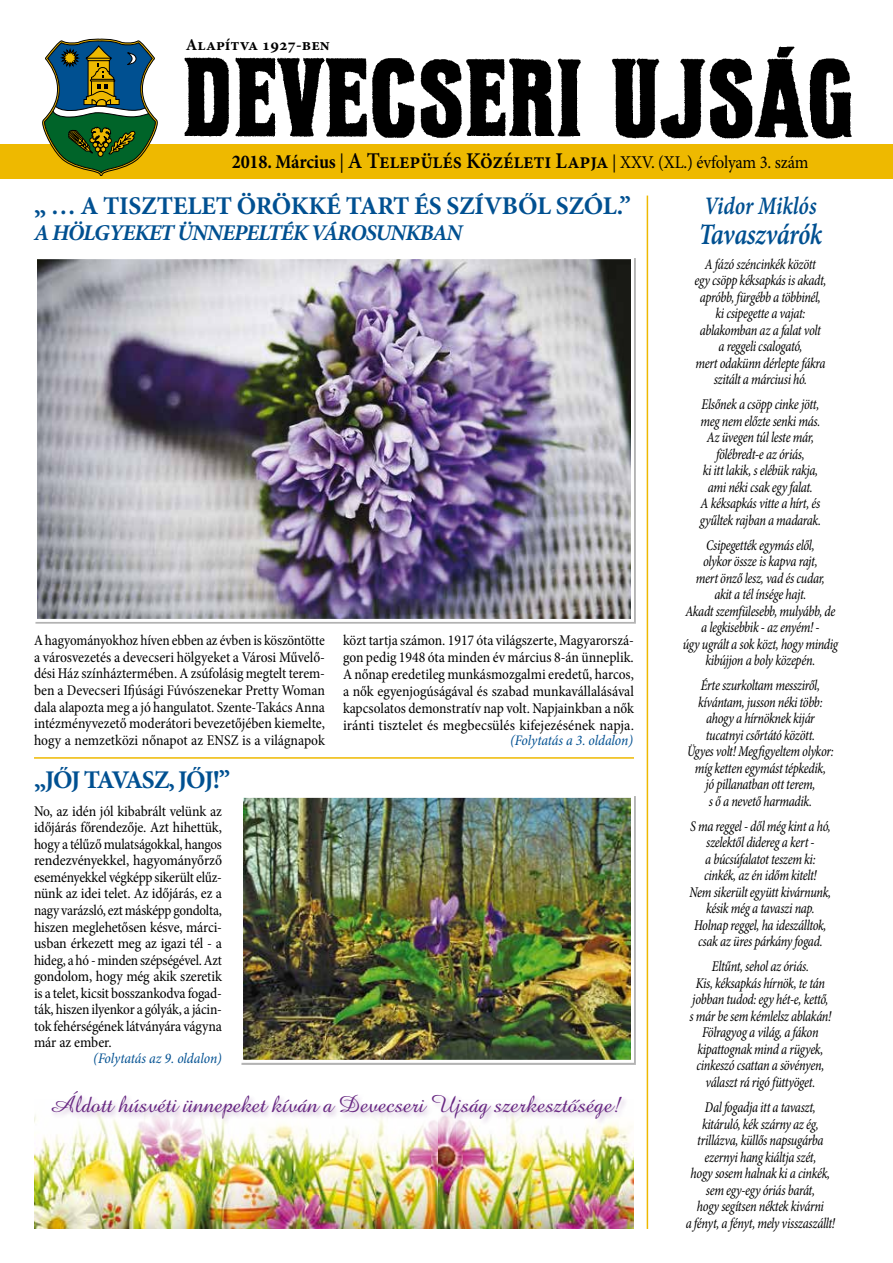
<style>
.page{position:relative;width:893px;height:1263px;background:#fff}
.page>*{position:absolute;margin:0;border:0;box-sizing:border-box;transform-origin:0 0}
.t1{font:30px "Minion Pro Semibold Cn It Capt";letter-spacing:-.025em;color:#005091;scale:.89 1}
.t2{font:700 25.5px "Minion Pro";letter-spacing:-.01em;color:#005091}
.t3{font:700 25.5px "Minion Pro";letter-spacing:-.06em;color:#005091}
.t4{font:25.5px "Minion Pro Semibold Cn It Capt";color:#005091;scale:.89 1}
.t5{font:24px "Amazone HBT";letter-spacing:-.01em;color:#682882}
.t6{font:italic 700 22.5px "Minion Pro";letter-spacing:-.04em;color:#005091}
.t7{font:18px "Minion Pro";letter-spacing:-.01em;color:#000;scale:.93 1}
.t8{font:700 16.5px "Minion Pro";color:#000}
.t9{font:italic condensed 15px/16.5px "Minion Pro";letter-spacing:-.025em;color:#000;text-align:center;scale:.89 1}
.t10{font:condensed 15px/16.5px "Minion Pro";color:#000;text-align:justify}
.t11{font:italic condensed 14.7px "Minion Pro";letter-spacing:-.005em;color:#005091}
.s1{font-weight:700;font-size:19.5px}
.s2{font-size:19.5px}
.s3{font-weight:600;font-size:22.5px}
</style>
<div class="page">
<div style="left:0;top:144px;width:893px;height:35px;background:#eeb900"></div>
<svg style="left:43px;top:38px;width:114px;height:138px"></svg>
<img style="left:184px;top:46px;width:668px;height:93px">
<hr style="left:647px;top:196px;width:1px;height:1033px;background:#eeb900">
<hr style="left:34px;top:757px;width:600px;height:2px;background:#eeb900">
<img style="left:241px;top:796px;width:394px;height:268px">
<img style="left:35px;top:258px;width:600px;height:365px">
<img style="left:34px;top:1115px;width:405px;height:114px">
<img style="left:439px;top:1126px;width:195px;height:103px">
<div style="left:50px;top:1090px;width:578px;height:36px;background:#682882;opacity:.28"></div>
<p class="t8" style="left:186px;top:33px;width:145px">Alapítva 1927-ben</p>
<p class="t7" style="left:232px;top:150px;width:622px"><span class="s1">2018. Március</span> <span class="s2">|</span> <span class="s3">A Település Közéleti Lapja</span> | XXV. (XL.) évfolyam 3. szám</p>
<h2 class="t2" style="left:34px;top:188px;width:598px">„ … A TISZTELET ÖRÖKKÉ TART ÉS SZÍVBŐL SZÓL.”</h2>
<h3 class="t6" style="left:34px;top:216px;width:430px">A HÖLGYEKET ÜNNEPELTÉK VÁROSUNKBAN</h3>
<p class="t10" style="left:34px;top:632px;width:292px">A hagyományokhoz híven ebben az évben is köszöntötte a városvezetés a devecseri hölgyeket a Városi Művelő&shy;dési Ház színháztermében. A zsúfolásig megtelt terem&shy;ben a Devecseri Ifjúsági Fúvószenekar Pretty Woman dala alapozta meg a jó hangulatot. Szente-Takács Anna intézményvezető moderátori bevezetőjében kiemelte, hogy a nemzetközi nőnapot az ENSZ is a világnapok</p>
<p class="t10" style="left:343px;top:632px;width:293px;line-height:17px">közt tartja számon. 1917 óta világszerte, Magyarorszá&shy;gon pedig 1948 óta minden év március 8-án ünneplik.<br>A nőnap eredetileg munkásmozgalmi eredetű, harcos, a nők egyenjogúságával és szabad munkavállalásával kapcsolatos demonstratív nap volt. Napjainkban a nők iránti tisztelet és megbecsülés kifejezésének napja.</p>
<p class="t11" style="left:510px;top:730px;width:125px">(Folytatás a 3. oldalon)</p>
<h2 class="t3" style="left:34px;top:762px;width:198px">„JŐJ TAVASZ, JŐJ!”</h2>
<p class="t10" style="left:34px;top:803px;width:190px">No, az idén jól kibabrált velünk az időjárás főrendezője. Azt hihettük, hogy a télűző mulatságokkal, hangos rendezvényekkel, hagyományőrző eseményekkel végképp sikerült elűz&shy;nünk az idei telet. Az időjárás, ez a nagy varázsló, ezt másképp gondolta, hiszen meglehetősen késve, márci&shy;usban érkezett meg az igazi tél - a hideg, a hó - minden szépségével. Azt gondolom, hogy még akik szeretik is a telet, kicsit bosszankodva fogad&shy;ták, hiszen ilyenkor a gólyák, a jácin&shy;tok fehérségének látványára vágyna már az ember.</p>
<p class="t11" style="left:93px;top:1048px;width:130px">(Folytatás az 9. oldalon)</p>
<h3 class="t5" style="left:49px;top:1090px;width:573px">Áldott húsvéti ünnepeket kíván a Devecseri Ujság szerkesztõsége!</h3>
<h2 class="t4" style="left:704px;top:188px;width:128px">Vidor Miklós</h2>
<h1 class="t1" style="left:699px;top:213px;width:140px">Tavaszvárók</h1>
<p class="t9" style="left:694px;top:256px;width:150px">A fázó széncinkék között<br>egy csöpp kéksapkás is akadt, apróbb, fürgébb a többinél, ki csipegette a vajat: ablakomban az a falat volt<br>a reggeli csalogató,<br>mert odakünn dérlepte fákra szitált a márciusi hó.</p>
<p class="t9" style="left:700px;top:396px;width:138px">Elsőnek a csöpp cinke jött, meg nem előzte senki más.<br>Az üvegen túl leste már, fölébredt-e az óriás,<br>ki itt lakik, s elébük rakja, ami néki csak egy falat.<br>A kéksapkás vitte a hírt, és gyűltek rajban a madarak.</p>
<p class="t9" style="left:683px;top:537px;width:176px">Csipegették egymás elől,<br>olykor össze is kapva rajt,<br>mert önző lesz, vad és cudar,<br>akit a tél ínsége hajt.<br>Akadt szemfülesebb, mulyább, de a legkisebbik - az enyém! -<br>úgy ugrált a sok közt, hogy mindig kibújjon a boly közepén.</p>
<p class="t9" style="left:687px;top:677px;width:166px">Érte szurkoltam messziről, kívántam, jusson néki több: ahogy a hírnöknek kijár tucatnyi csőrtátó között.<br>Ügyes volt! Megfigyeltem olykor: míg ketten egymást tépkedik,<br>jó pillanatban ott terem,<br>s ő a nevető harmadik.</p>
<p class="t9" style="left:690px;top:818px;width:161px">S ma reggel - dől még kint a hó, szelektől didereg a kert -<br>a búcsúfalatot teszem ki: cinkék, az én időm kitelt!<br>Nem sikerült együtt kivárnunk, késik még a tavaszi nap.<br>Holnap reggel, ha ideszálltok, csak az üres párkány fogad.</p>
<p class="t9" style="left:689px;top:958px;width:161px">Eltűnt, sehol az óriás.<br>Kis, kéksapkás hírnök, te tán jobban tudod: egy hét-e, kettő, s már be sem kémlelsz ablakán!<br>Fölragyog a világ, a fákon kipattognak mind a rügyek, cinkeszó csattan a sövényen, választ rá rigó füttyöget.</p>
<p class="t9" style="left:686px;top:1099px;width:169px">Dal fogadja itt a tavaszt, kitáruló, kék szárny az ég, trillázva, küllős napsugárba ezernyi hang kiáltja szét,<br>hogy sosem halnak ki a cinkék, sem egy-egy óriás barát,<br>hogy segítsen néktek kivárni<br>a fényt, a fényt, mely visszaszállt!</p>
</div>
